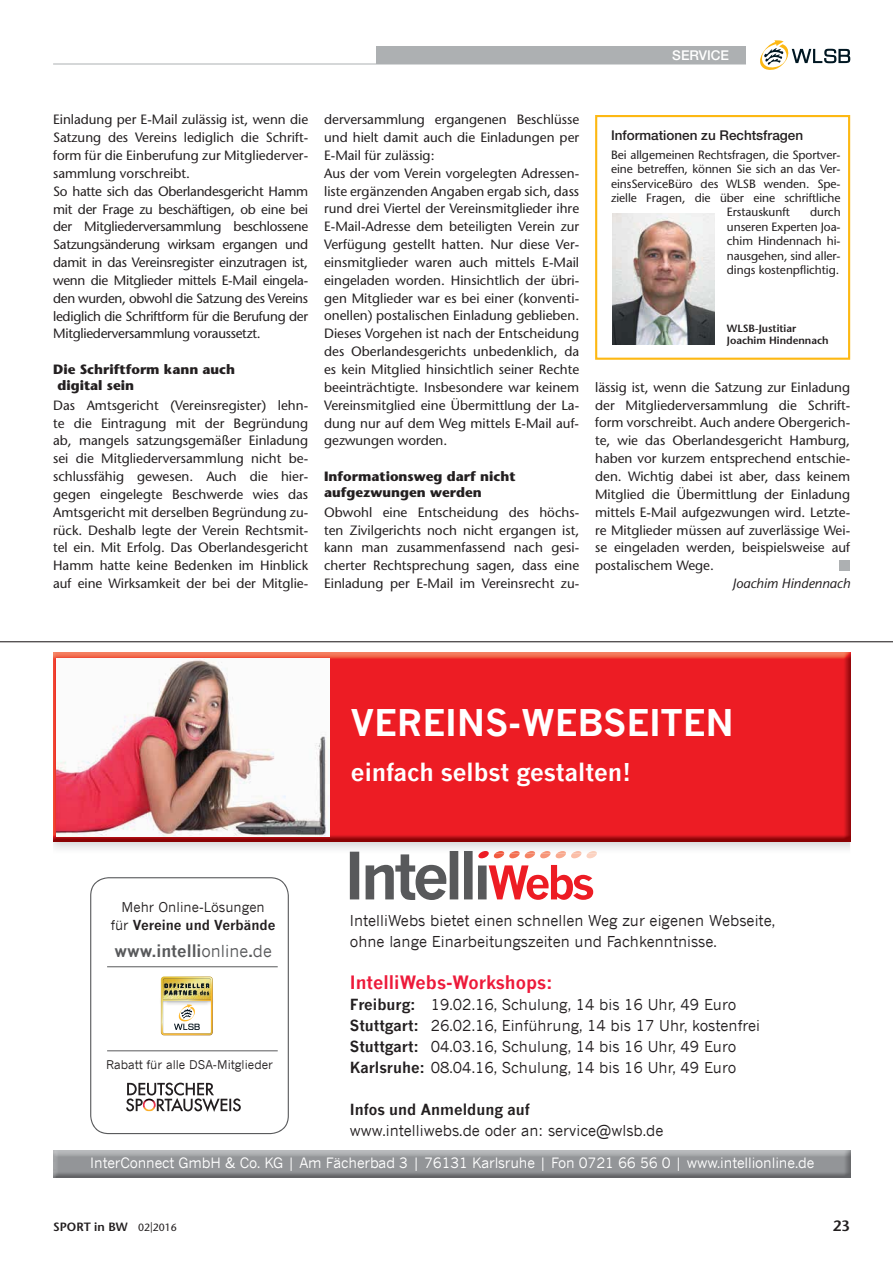
<style>
.page{position:relative;width:893px;height:1263px;background:#fff}
.page>*{position:absolute;margin:0;border:0;box-sizing:border-box;transform-origin:0 0}
.t1{font:700 36px "News Gothic";color:#fff}
.t2{font:700 24px "News Gothic";color:#fff}
.t3{font:700 18px "News Gothic";color:#ed1a3a}
.t4{font:700 16.5px "News Gothic";color:#58595b}
.t5{font:15px/21px "News Gothic";color:#231f20}
.t6{font:700 15px/21px "News Gothic";color:#231f20}
.t7{font:600 15px "Stone Sans";color:#231f20}
.t8{font:14.25px "News Gothic";letter-spacing:-.01em;color:#fff}
.t9{font:13.5px/17.9px "Stone Sans";color:#231f20;text-align:justify}
.t10{font:13.5px/17.9px "Stone Sans";letter-spacing:-.02em;color:#231f20}
.t11{font:700 13.5px/16.2px "Stone Sans";color:#231f20}
.t12{font:13.5px/18px "News Gothic";color:#231f20;text-align:center}
.t13{font:500 13.5px "Helvetica Neue LT";color:#231f20}
.t14{font:italic 13.5px "Stone Sans";color:#231f20}
.t15{font:500 13.5px "Helvetica Neue LT";color:#fff}
.t16{font:12px/14.4px "Stone Sans";letter-spacing:-.005em;color:#231f20;text-align:justify}
.t17{font:12px "News Gothic";color:#231f20}
.t18{font:600 12px "Stone Sans";color:#231f20}
.t19{font:600 10.5px/12px "Stone Sans";color:#231f20}
.s1{font-weight:700}
.s2{font-weight:400}
.s3{font-weight:400;font-size:10.5px}
</style>
<div class="page">
<hr style="left:53px;top:64px;width:693px;height:1px;background:#adb0b2">
<svg style="left:760px;top:40px;width:90px;height:30px"></svg>
<div style="left:595px;top:115px;width:255px;height:245px;border:2px solid #fdb813"></div>
<div style="left:376px;top:47px;width:370px;height:17px;background:#adb0b2"></div>
<svg style="left:90px;top:877px;width:199px;height:257px"></svg>
<img style="left:53px;top:653px;width:797px;height:200px">
<hr style="left:57px;top:1176px;width:793px;height:2px;background:#626366">
<img style="left:53px;top:1150px;width:797px;height:26px">
<svg style="left:350px;top:851px;width:247px;height:49px"></svg>
<hr style="left:107px;top:1050px;width:171px;height:1px;background:#58595b">
<hr style="left:107px;top:966px;width:171px;height:1px;background:#58595b">
<svg style="left:126px;top:1083px;width:115px;height:29px"></svg>
<img style="left:158px;top:975px;width:57px;height:60px">
<img style="left:161px;top:977px;width:52px;height:58px">
<img style="left:56px;top:658px;width:273px;height:179px">
<hr style="left:0;top:641px;width:893px;height:1px;background:#231f20">
<img style="left:612px;top:213px;width:102px;height:131px">
<div style="left:839px;top:560px;width:11px;height:10px;background:#adb0b2"></div>
<p class="t15" style="left:672px;top:51px;width:58px">SERVICE</p>
<p class="t10" style="left:53px;top:112px;width:257px">Einladung per E-Mail zulässig ist, wenn die Satzung des Vereins lediglich die Schrift&shy;form für die Einberufung zur Mitgliederver&shy;sammlung vorschreibt.<br>So hatte sich das Oberlandesgericht Hamm mit der Frage zu beschäftigen, ob eine bei der Mitgliederversammlung beschlossene Satzungsänderung wirksam ergangen und damit in das Vereinsregister einzutragen ist, wenn die Mitglieder mittels E-Mail eingela&shy;den wurden, obwohl die Satzung des Vereins lediglich die Schriftform für die Berufung der Mitgliederversammlung voraussetzt.</p>
<p class="t11" style="left:57px;top:363px;width:179px;text-indent:-4px">Die Schriftform kann auch digital sein</p>
<p class="t9" style="left:53px;top:398px;width:257px">Das Amtsgericht (Vereinsregister) lehn&shy;te die Eintragung mit der Begründung ab, mangels satzungsgemäßer Einladung sei die Mitgliederversammlung nicht be&shy;schlussfähig gewesen. Auch die hier&shy;gegen eingelegte Beschwerde wies das Amtsgericht mit derselben Begründung zu&shy;rück. Deshalb legte der Verein Rechtsmit&shy;tel ein. Mit Erfolg. Das Oberlandesgericht Hamm hatte keine Bedenken im Hinblick auf eine Wirksamkeit der bei der Mitglie-</p>
<p class="t9" style="left:324px;top:112px;width:257px;text-align:left">derversammlung ergangenen Beschlüsse und hielt damit auch die Einladungen per E-Mail für zulässig:<br>Aus der vom Verein vorgelegten Adressen&shy;liste ergänzenden Angaben ergab sich, dass rund drei Viertel der Vereinsmitglieder ihre E-Mail-Adresse dem beteiligten Verein zur Verfügung gestellt hatten. Nur diese Ver&shy;einsmitglieder waren auch mittels E-Mail eingeladen worden. Hinsichtlich der übri&shy;gen Mitglieder war es bei einer (konventi&shy;onellen) postalischen Einladung geblieben.<br>Dieses Vorgehen ist nach der Entscheidung des Oberlandesgerichts unbedenklich, da es kein Mitglied hinsichtlich seiner Rechte beeinträchtigte. Insbesondere war keinem Vereinsmitglied eine Übermittlung der La&shy;dung nur auf dem Weg mittels E-Mail auf&shy;gezwungen worden.</p>
<p class="t11" style="left:324px;top:470px;width:193px">Informationsweg darf nicht aufgezwungen werden</p>
<p class="t9" style="left:324px;top:505px;width:257px">Obwohl eine Entscheidung des höchs&shy;ten Zivilgerichts noch nicht ergangen ist, kann man zusammenfassend nach gesi&shy;cherter Rechtsprechung sagen, dass eine Einladung per E-Mail im Vereinsrecht zu-</p>
<p class="t13" style="left:611px;top:131px;width:193px">Informationen zu Rechtsfragen</p>
<p class="t16" style="left:611px;top:149px;width:231px">Bei allgemeinen Rechtsfragen, die Sportver-</p>
<p class="t16" style="left:611px;top:163px;width:231px">eine betreffen, können Sie sich an das Ver-</p>
<p class="t16" style="left:611px;top:177px;width:231px">einsServiceBüro des WLSB wenden. Spe-</p>
<p class="t16" style="left:611px;top:192px;width:231px">zielle Fragen, die über eine schriftliche</p>
<p class="t16" style="left:727px;top:206px;width:65px">Erstauskunft</p>
<p class="t16" style="left:727px;top:206px;width:115px;text-indent:83px">durch unseren Experten Joa&shy;chim Hindennach hi&shy;nausgehen, sind aller&shy;dings kostenpflichtig.</p>
<p class="t19" style="left:727px;top:324px;width:103px">WLSB-Justitiar<br>Joachim Hindennach</p>
<p class="t9" style="left:595px;top:380px;width:257px">lässig ist, wenn die Satzung zur Einladung der Mitgliederversammlung die Schrift&shy;form vorschreibt. Auch andere Obergerich&shy;te, wie das Oberlandesgericht Hamburg, haben vor kurzem entsprechend entschie&shy;den. Wichtig dabei ist aber, dass keinem Mitglied die Übermittlung der Einladung mittels E-Mail aufgezwungen wird. Letzte&shy;re Mitglieder müssen auf zuverlässige Wei&shy;se eingeladen werden, beispielsweise auf postalischem Wege.</p>
<p class="t14" style="left:732px;top:578px;width:119px">Joachim Hindennach</p>
<p class="t12" style="left:111px;top:898px;width:166px">Mehr Online-Lösungen<br>für <span class="s1">Vereine und Verbände</span></p>
<p class="t4" style="left:114px;top:940px;width:159px">www.intelli<span class="s2">online</span>.<span class="s2">de</span></p>
<p class="t17" style="left:106px;top:1057px;width:168px">Rabatt für alle DSA-Mitglieder</p>
<h1 class="t1" style="left:351px;top:701px;width:384px">VEREINS-WEBSEITEN</h1>
<h2 class="t2" style="left:351px;top:758px;width:282px">einfach selbst gestalten!</h2>
<p class="t5" style="left:350px;top:910px;width:427px">IntelliWebs bietet einen schnellen Weg zur eigenen Webseite, ohne lange Einarbeitungszeiten und Fachkenntnisse.</p>
<h3 class="t3" style="left:350px;top:971px;width:204px">IntelliWebs-Workshops:</h3>
<p class="t6" style="left:350px;top:994px;width:388px">Freiburg:<br>Stuttgart:<br>Stuttgart:<br>Karlsruhe: <span class="s2">08.04.16, Schulung, 14 bis 16 Uhr, 49 Euro</span></p>
<p class="t6" style="left:350px;top:1099px;width:182px">Infos und Anmeldung auf</p>
<p class="t5" style="left:350px;top:1120px;width:315px">www.intelliwebs.de oder an: service@wlsb.de</p>
<p class="t5" style="left:431px;top:994px;width:331px">19.02.16, Schulung, 14 bis 16 Uhr, 49 Euro<br>26.02.16, Einführung, 14 bis 17 Uhr, kostenfrei<br>04.03.16, Schulung, 14 bis 16 Uhr, 49 Euro</p>
<p class="t8" style="left:90px;top:1154px;width:725px">InterConnect GmbH &amp; Co. KG | Am Fächerbad 3 | 76131 Karlsruhe | Fon 0721 66 56 0 | www.intellionline.de</p>
<p class="t18" style="left:53px;top:1222px;width:125px">SPORT in BW <span class="s3">02|2016</span></p>
<p class="t7" style="left:833px;top:1220px;width:19px">23</p>
</div>
